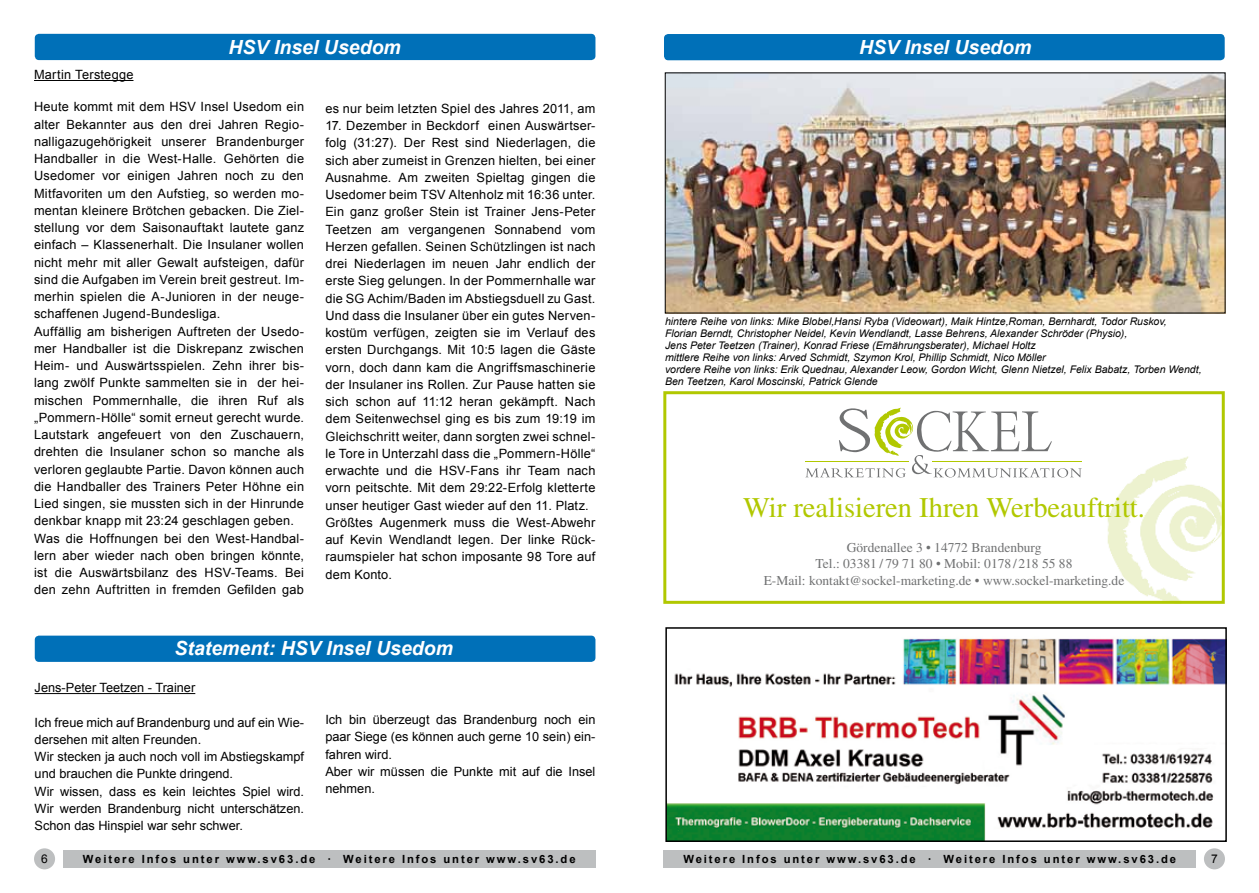
<style>
.page{position:relative;width:1259px;height:893px;background:#fff}
.page>*{position:absolute;margin:0;border:0;box-sizing:border-box;transform-origin:0 0}
.t1{font:28.5px "Times";color:#b1c800}
.t2{font:italic 700 19.5px "Arial";color:#fff}
.t3{font:13.5px/16.5px "Times";color:#707172;text-align:center}
.t4{font:12.75px/17.2px "Arial";letter-spacing:.02em;color:#000}
.t5{font:12.75px/17.2px "Arial";color:#000}
.t6{font:12px "Arial";color:#000}
.t7{font:700 11.25px "Arial";letter-spacing:.17em;color:#000}
.t8{font:italic 10.5px/12px "Arial";color:#000}
</style>
<div class="page">
<img style="left:668px;top:638px;width:555px;height:201px">
<div style="left:665px;top:627px;width:561px;height:215px;border:2px solid #000"></div>
<img style="left:1107px;top:456px;width:113px;height:144px">
<svg style="left:805px;top:408px;width:276px;height:70px"></svg>
<div style="left:663px;top:391px;width:561px;height:213px;border:3px solid #b1c800"></div>
<div style="left:63px;top:850px;width:532px;height:17px;background:#bdbfc0"></div>
<div style="left:663px;top:850px;width:533px;height:17px;background:#bdbfc0"></div>
<div style="left:664px;top:34px;width:560px;height:26px;background:#0070b8;border-radius:4px"></div>
<div style="left:35px;top:34px;width:560px;height:26px;background:#0070b8;border-radius:4px"></div>
<div style="left:35px;top:636px;width:560px;height:26px;background:#0070b8;border-radius:4px"></div>
<div style="left:34px;top:848px;width:21px;height:21px;background:#bdbfc0;border-radius:50%"></div>
<div style="left:1204px;top:848px;width:21px;height:21px;background:#bdbfc0;border-radius:50%"></div>
<img style="left:667px;top:74px;width:556px;height:237px">
<hr style="left:34px;top:80px;width:99px;height:1px;background:#000">
<hr style="left:35px;top:693px;width:160px;height:1px;background:#000">
<h2 class="t2" style="left:228px;top:35px;width:174px">HSV Insel Usedom</h2>
<h2 class="t2" style="left:859px;top:34px;width:174px">HSV Insel Usedom</h2>
<p class="t4" style="left:34px;top:66px;width:101px">Martin Terstegge</p>
<p class="t4" style="left:34px;top:98px;width:272px">Heute kommt mit dem HSV Insel Usedom ein alter Bekannter aus den drei Jahren Regio&shy;nalligazugehörigkeit unserer Brandenburger Handballer in die West-Halle. Gehörten die Usedomer vor einigen Jahren noch zu den Mitfavoriten um den Aufstieg, so werden mo&shy;mentan kleinere Brötchen gebacken. Die Ziel&shy;stellung vor dem Saisonauftakt lautete ganz einfach – Klassenerhalt. Die Insulaner wollen nicht mehr mit aller Gewalt aufsteigen, dafür sind die Aufgaben im Verein breit gestreut. Im&shy;merhin spielen die A-Junioren in der neuge&shy;schaffenen Jugend-Bundesliga.<br>Auffällig am bisherigen Auftreten der Usedo&shy;mer Handballer ist die Diskrepanz zwischen Heim- und Auswärtsspielen. Zehn ihrer bis&shy;lang zwölf Punkte sammelten sie in der hei&shy;mischen Pommernhalle, die ihren Ruf als „Pommern-Hölle“ somit erneut gerecht wurde.<br>Lautstark angefeuert von den Zuschauern, drehten die Insulaner schon so manche als verloren geglaubte Partie. Davon können auch die Handballer des Trainers Peter Höhne ein Lied singen, sie mussten sich in der Hinrunde denkbar knapp mit 23:24 geschlagen geben.<br>Was die Hoffnungen bei den West-Handbal&shy;lern aber wieder nach oben bringen könnte, ist die Auswärtsbilanz des HSV-Teams. Bei den zehn Auftritten in fremden Gefilden gab</p>
<p class="t4" style="left:325px;top:100px;width:271px">es nur beim letzten Spiel des Jahres 2011, am</p>
<p class="t4" style="left:325px;top:117px;width:272px">17. Dezember in Beckdorf einen Auswärtser&shy;folg (31:27). Der Rest sind Niederlagen, die sich aber zumeist in Grenzen hielten, bei einer Ausnahme. Am zweiten Spieltag gingen die Usedomer beim TSV Altenholz mit 16:36 unter.<br>Ein ganz großer Stein ist Trainer Jens-Peter Teetzen am vergangenen Sonnabend vom Herzen gefallen. Seinen Schützlingen ist nach drei Niederlagen im neuen Jahr endlich der erste Sieg gelungen. In der Pommernhalle war die SG Achim/Baden im Abstiegsduell zu Gast.<br>Und dass die Insulaner über ein gutes Nerven&shy;kostüm verfügen, zeigten sie im Verlauf des ersten Durchgangs. Mit 10:5 lagen die Gäste vorn, doch dann kam die Angriffsmaschinerie der Insulaner ins Rollen. Zur Pause hatten sie sich schon auf 11:12 heran gekämpft. Nach dem Seitenwechsel ging es bis zum 19:19 im Gleichschritt weiter, dann sorgten zwei schnel&shy;le Tore in Unterzahl dass die „Pommern-Hölle“ erwachte und die HSV-Fans ihr Team nach vorn peitschte. Mit dem 29:22-Erfolg kletterte unser heutiger Gast wieder auf den 11. Platz.<br>Größtes Augenmerk muss die West-Abwehr auf Kevin Wendlandt legen. Der linke Rück&shy;raumspieler hat schon imposante 98 Tore auf dem Konto.</p>
<h2 class="t2" style="left:174px;top:635px;width:280px">Statement: HSV Insel Usedom</h2>
<p class="t5" style="left:35px;top:679px;width:162px">Jens-Peter Teetzen - Trainer</p>
<p class="t5" style="left:35px;top:714px;width:271px">Ich freue mich auf Brandenburg und auf ein Wie&shy;dersehen mit alten Freunden.<br>Wir stecken ja auch noch voll im Abstiegskampf und brauchen die Punkte dringend.<br>Wir wissen, dass es kein leichtes Spiel wird.<br>Wir werden Brandenburg nicht unterschätzen.<br>Schon das Hinspiel war sehr schwer.</p>
<p class="t5" style="left:325px;top:711px;width:272px">Ich bin überzeugt das Brandenburg noch ein paar Siege (es können auch gerne 10 sein) ein&shy;fahren wird.<br>Aber wir müssen die Punkte mit auf die Insel nehmen.</p>
<p class="t8" style="left:665px;top:315px;width:538px">hintere Reihe von links: Mike Blobel,Hansi Ryba (Videowart), Maik Hintze,Roman, Bernhardt, Todor Ruskov,<br>Florian Berndt, Christopher Neidel, Kevin Wendlandt, Lasse Behrens, Alexander Schröder (Physio),<br>Jens Peter Teetzen (Trainer), Konrad Friese (Ernährungsberater), Michael Holtz<br>mittlere Reihe von links: Arved Schmidt, Szymon Krol, Phillip Schmidt, Nico Möller<br>vordere Reihe von links: Erik Quednau, Alexander Leow, Gordon Wicht, Glenn Nietzel, Felix Babatz, Torben Wendt, Ben Teetzen, Karol Moscinski, Patrick Glende</p>
<h1 class="t1" style="left:743px;top:491px;width:403px">Wir realisieren Ihren Werbeauftritt.</h1>
<p class="t3" style="left:763px;top:539px;width:362px">Gördenallee 3 • 14772 Brandenburg<br>Tel.: 03381 / 79 71 80 • Mobil: 0178 /218 55 88<br>E-Mail: kontakt@sockel-marketing.de • www.sockel-marketing.de</p>
<p class="t6" style="left:41px;top:851px;width:8px">6</p>
<p class="t6" style="left:1211px;top:851px;width:8px">7</p>
<p class="t7" style="left:83px;top:851px;width:494px">Weitere Infos unter www.sv63.de · Weitere Infos unter www.sv63.de</p>
<p class="t7" style="left:683px;top:851px;width:494px">Weitere Infos unter www.sv63.de · Weitere Infos unter www.sv63.de</p>
</div>
